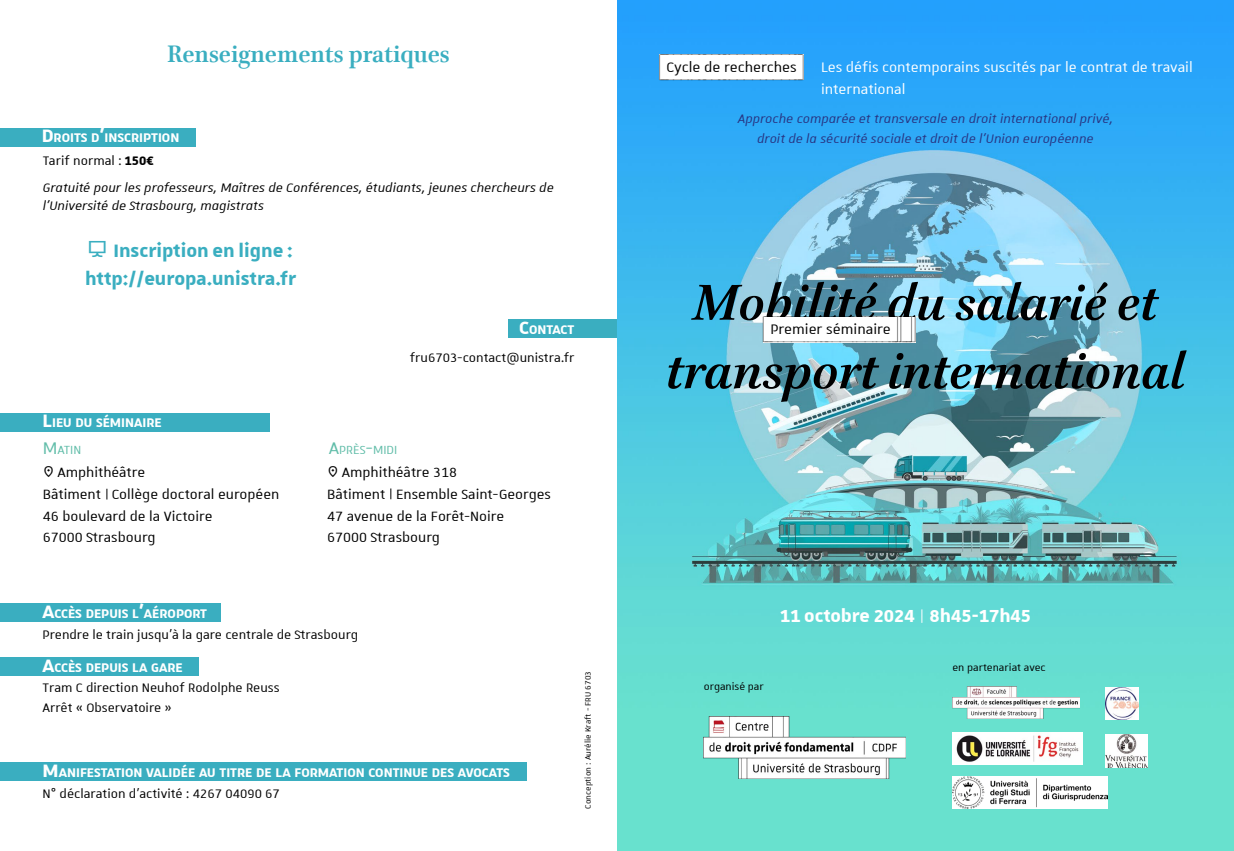
<style>
.page{position:relative;width:1234px;height:851px;background:#fff}
.page>*{position:absolute;margin:0;border:0;box-sizing:border-box;transform-origin:0 0}
.t1{font:italic 700 57px/68.4px "Brill";color:#000;text-align:center}
.t2{font:700 27px "Brill";color:#3aaec0}
.t3{font:700 24px/28.8px "Unistra A";color:#3aaec0;text-align:right}
.t4{font:700 23.25px "Unistra A";color:#fff}
.t5{font:18.45px/22px "Unistra A";color:#fff}
.t6{font:18.45px "Unistra Encadre";color:#000}
.t7{font:18px/21.6px "Unistra A";color:#000}
.t8{font:700 16.8px "Unistra A";color:#fff}
.t9{font:16.5px/19.8px "Unistra A";color:#000}
.t10{font:italic 16.5px/26.8px "Unistra A";color:#000}
.t11{font:italic 16.5px/19.8px "Unistra A";color:#283583;text-align:center}
.t12{font:15.75px "Unistra A";color:#61bda9}
.t13{font:13.5px "Unistra A";color:#000}
.t14{font:10.5px "Unistra A";color:#000}
.s1{font-size:24px}
.s2{font-style:normal}
.s3{font-weight:700;font-style:normal}
.s4{font-size:22.5px}
.s5{font-family:"Unistra Encadre";color:#000}
</style>
<div class="page">
<div style="left:0;top:603px;width:220px;height:19px;background:#3aaec0"></div>
<div style="left:0;top:656px;width:198px;height:19px;background:#3aaec0"></div>
<div style="left:0;top:762px;width:526px;height:19px;background:#3aaec0"></div>
<div style="left:508px;top:319px;width:109px;height:18px;background:#3aaec0"></div>
<img style="left:617px;top:0;width:616px;height:850px">
<div style="left:659px;top:54px;width:144px;height:26px;background:#fff"></div>
<div style="left:763px;top:317px;width:152px;height:25px;background:#fff"></div>
<svg style="left:921px;top:609px;width:1px;height:13px"></svg>
<img style="left:703px;top:716px;width:201px;height:62px">
<div style="left:0;top:128px;width:195px;height:18px;background:#3aaec0"></div>
<div style="left:0;top:412px;width:269px;height:19px;background:#3aaec0"></div>
<img style="left:952px;top:686px;width:127px;height:32px">
<img style="left:1105px;top:687px;width:32px;height:32px">
<img style="left:1105px;top:734px;width:41px;height:33px">
<img style="left:952px;top:732px;width:130px;height:32px">
<img style="left:952px;top:776px;width:154px;height:32px">
<h2 class="t2" style="left:167px;top:36px;width:284px">Renseignements pratiques</h2>
<p class="t8" style="left:42px;top:128px;width:139px"><span class="s1">D</span>roits d<span class="s1">’</span>inscription</p>
<p class="t10" style="left:43px;top:147px;width:512px"><span class="s2">Tarif normal :</span> <span class="s3">150€<br></span>Gratuité pour les professeurs, Maîtres de Conférences, étudiants, jeunes chercheurs de</p>
<p class="t10" style="left:43px;top:191px;width:223px">l’Université de Strasbourg, magistrats</p>
<h3 class="t3" style="left:85px;top:235px;width:212px">Inscription en ligne : http://europa.unistra.fr</h3>
<p class="t8" style="left:43px;top:413px;width:121px"><span class="s1">L</span>ieu du séminaire</p>
<p class="t7" style="left:43px;top:461px;width:238px;text-indent:15px">Amphithéâtre<br>Bâtiment Collège doctoral européen<br>46 boulevard de la Victoire<br>67000 Strasbourg</p>
<p class="t12" style="left:43px;top:442px;width:40px"><span class="s4">M</span>atin</p>
<p class="t8" style="left:519px;top:320px;width:57px"><span class="s1">C</span>ontact</p>
<p class="t9" style="left:409px;top:347px;width:166px">fru6703-contact@unistra.fr</p>
<p class="t12" style="left:328px;top:442px;width:70px"><span class="s4">A</span>près<span class="s4">-</span>midi</p>
<p class="t7" style="left:327px;top:461px;width:225px;text-indent:15px">Amphithéâtre 318<br>Bâtiment Ensemble Saint-Georges<br>47 avenue de la Forêt-Noire<br>67000 Strasbourg</p>
<p class="t8" style="left:43px;top:604px;width:166px"><span class="s1">A</span>ccès depuis l<span class="s1">’</span>aéroport</p>
<p class="t9" style="left:43px;top:624px;width:317px">Prendre le train jusqu’à la gare centrale de Strasbourg</p>
<p class="t8" style="left:43px;top:658px;width:142px"><span class="s1">A</span>ccès depuis la gare</p>
<p class="t9" style="left:43px;top:677px;width:239px">Tram C direction Neuhof Rodolphe Reuss<br>Arrêt « Observatoire »</p>
<p class="t8" style="left:43px;top:763px;width:469px"><span class="s1">M</span>anifestation validée au titre de la formation continue des avocats</p>
<p class="t9" style="left:43px;top:783px;width:239px">N° déclaration d’activité : 4267 04090 67</p>
<p class="t14" style="left:582px;top:808px;width:139px;rotate:-90deg">Conception : Aurélie Kraft - FRU 6703</p>
<p class="t5" style="left:820px;top:55px;width:373px;text-indent:-161px"><span class="s5">(_CYCLE_DE_RECHERCHES_)</span> Les défis contemporains suscités par le contrat de travail international</p>
<p class="t11" style="left:737px;top:109px;width:377px">Approche comparée et transversale en droit international privé, droit de la sécurité sociale et droit de l’Union européenne</p>
<h1 class="t1" style="left:666px;top:270px;width:520px">Mobilité du salarié et transport international</h1>
<p class="t6" style="left:763px;top:316px;width:153px">(_PREMIER_SÉMINAIRE_))__))</p>
<p class="t4" style="left:779px;top:603px;width:253px">11 octobre 2024 8h45-17h45</p>
<p class="t13" style="left:703px;top:679px;width:61px">organisé par</p>
<p class="t13" style="left:952px;top:660px;width:95px">en partenariat avec</p>
</div>
